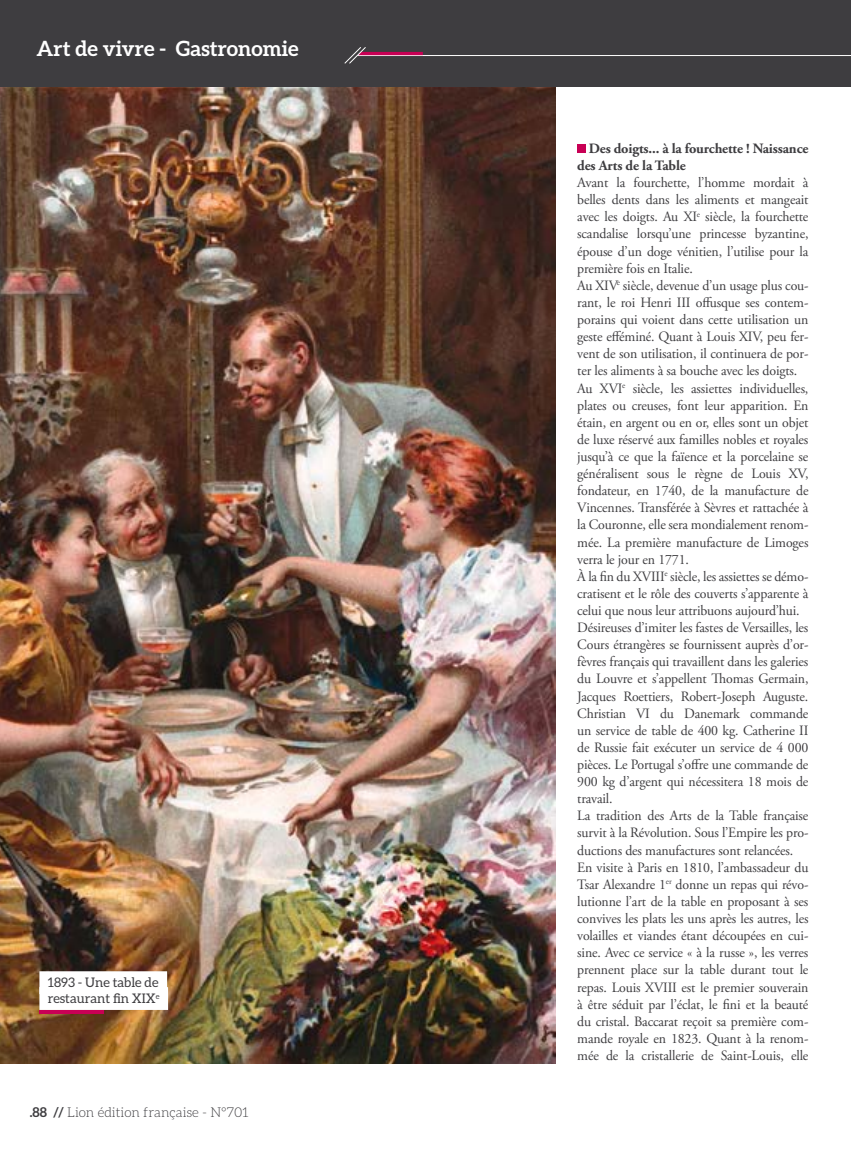
<style>
.page{position:relative;width:851px;height:1149px;background:#fff}
.page>*{position:absolute;margin:0;border:0;box-sizing:border-box;transform-origin:0 0}
.t1{font:700 21px "Aleo";color:#fff}
.t2{font:14.25px/17.1px "Adobe Garamond Pro";letter-spacing:-.01em;color:#3e3d40}
.t3{font:700 14.25px/17.1px "Adobe Garamond Pro";letter-spacing:-.01em;color:#3e3d40}
.t4{font:300 13.5px "Aleo";color:#3e3d40}
.t5{font:13.2px/15.9px "Aleo";color:#3e3d40}
.s1{font-weight:700}
</style>
<div class="page">
<div style="left:577px;top:144px;width:8px;height:9px;background:#c80055"></div>
<img style="left:0;top:87px;width:555px;height:976px">
<div style="left:39px;top:970px;width:128px;height:23px;background:#fff"></div>
<div style="left:39px;top:986px;width:129px;height:23px;background:#fff"></div>
<hr style="left:39px;top:1009px;width:65px;height:3px;background:#c80055">
<div style="left:0;top:0;width:850px;height:87px;background:#3e3d40"></div>
<hr style="left:357px;top:55px;width:493px;height:1px;background:#fff">
<svg style="left:344px;top:47px;width:79px;height:17px"></svg>
<h1 class="t1" style="left:37px;top:36px;width:264px">Art de vivre - Gastronomie</h1>
<p class="t5" style="left:48px;top:974px;width:113px">1893 - Une table de restaurant fin XIX<sup>e</sup></p>
<p class="t4" style="left:30px;top:1104px;width:220px"><span class="s1">.88 //</span> Lion édition française - N°701</p>
<p class="t3" style="left:577px;top:140px;width:233px;text-indent:11px">Des doigts... à la fourchette ! Naissance des Arts de la Table</p>
<p class="t2" style="left:577px;top:174px;width:233px">Avant la fourchette, l’homme mordait à belles dents dans les aliments et mangeait avec les doigts. Au XI<sup>e</sup> siècle, la fourchette scandalise lorsqu’une princesse byzantine, épouse d’un doge vénitien, l’utilise pour la première fois en Italie.<br>Au XIV<sup>e</sup> siècle, devenue d’un usage plus cou&shy;rant, le roi Henri III offusque ses contem&shy;porains qui voient dans cette utilisation un geste efféminé. Quant à Louis XIV, peu fer&shy;vent de son utilisation, il continuera de por&shy;ter les aliments à sa bouche avec les doigts.<br>Au XVI<sup>e</sup> siècle, les assiettes individuelles, plates ou creuses, font leur apparition. En étain, en argent ou en or, elles sont un objet de luxe réservé aux familles nobles et royales jusqu’à ce que la faïence et la porcelaine se généralisent sous le règne de Louis XV, fondateur, en 1740, de la manufacture de Vincennes. Transférée à Sèvres et rattachée à la Couronne, elle sera mondialement renom&shy;mée. La première manufacture de Limoges verra le jour en 1771.<br>À la fin du XVIII<sup>e</sup> siècle, les assiettes se démo&shy;cratisent et le rôle des couverts s’apparente à celui que nous leur attribuons aujourd’hui.<br>Désireuses d’imiter les fastes de Versailles, les Cours étrangères se fournissent auprès d’or&shy;fèvres français qui travaillent dans les galeries du Louvre et s’appellent Thomas Germain, Jacques Roettiers, Robert-Joseph Auguste.<br>Christian VI du Danemark commande un service de table de 400 kg. Catherine II de Russie fait exécuter un service de 4 000 pièces. Le Portugal s’offre une commande de 900 kg d’argent qui nécessitera 18 mois de travail.<br>La tradition des Arts de la Table française survit à la Révolution. Sous l’Empire les pro&shy;ductions des manufactures sont relancées.<br>En visite à Paris en 1810, l’ambassadeur du Tsar Alexandre 1<sup>er</sup> donne un repas qui révo&shy;lutionne l’art de la table en proposant à ses convives les plats les uns après les autres, les volailles et viandes étant découpées en cui&shy;sine. Avec ce service « à la russe », les verres prennent place sur la table durant tout le repas. Louis XVIII est le premier souverain à être séduit par l’éclat, le fini et la beauté du cristal. Baccarat reçoit sa première com&shy;mande royale en 1823. Quant à la renom&shy;mée de la cristallerie de Saint-Louis, elle</p>
</div>
